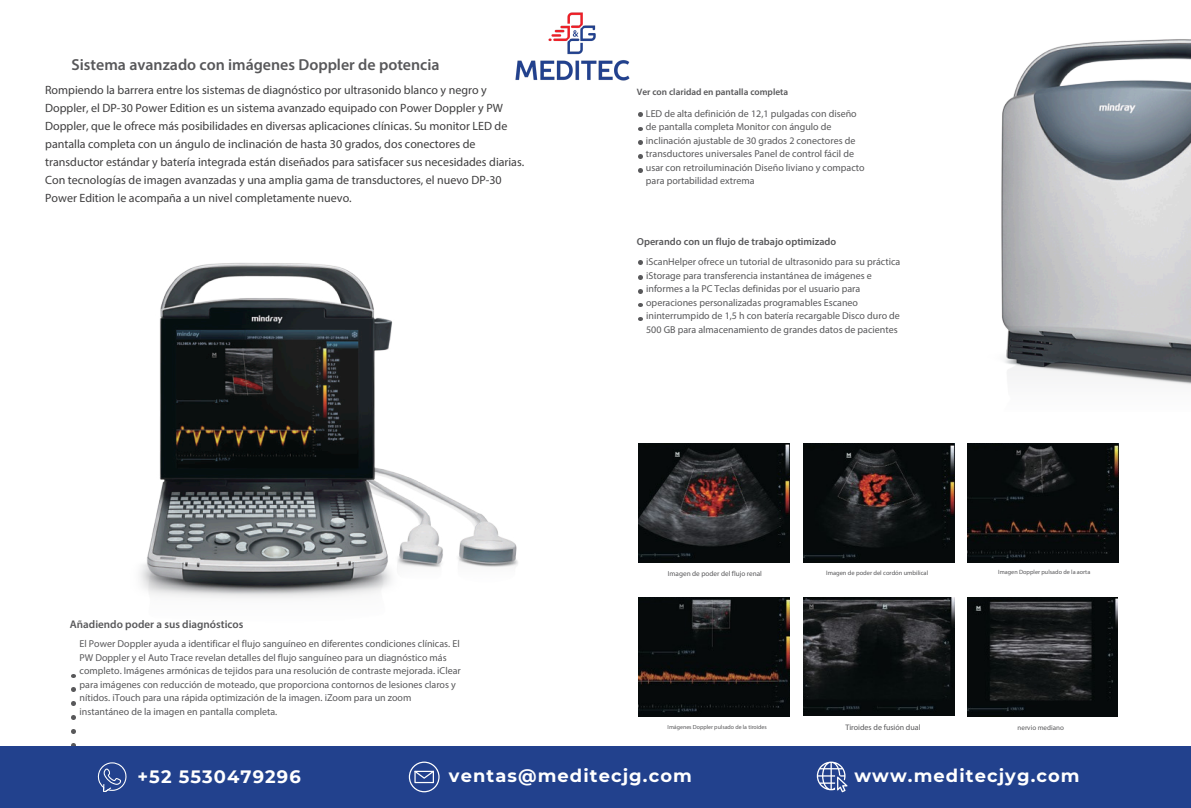
<style>
.page{position:relative;width:1191px;height:808px;background:#fff}
.page>*{position:absolute;margin:0;border:0;box-sizing:border-box;transform-origin:0 0}
.t1{font:700 17.9px "Montserrat";letter-spacing:.06em;color:#fff}
.t2{font:600 15.9px "Myriad Pro";color:#58585a}
.t3{font:12px/18px "Myriad Pro";color:#3f3e3f}
.t4{font:600 11.1px "Myriad Pro";color:#58585a}
.t5{font:600 10.2px "Myriad Pro";color:#58585a}
.t6{font:10px/13.5px "Myriad Pro";color:#58585a}
.t7{font:600 9.3px "Myriad Pro";color:#58585a}
.t8{font:8px "Myriad Pro";color:#58585a}
.t9{font:7.2px "Myriad Pro";color:#58585a}
.t10{font:7px "Myriad Pro";color:#58585a}
.t11{font:6.4px "Myriad Pro";color:#58585a}
.t12{font:6.1px "Myriad Pro";color:#58585a}
.t13{font:5.9px "Myriad Pro";color:#58585a}
</style>
<div class="page">
<svg style="left:71px;top:674px;width:4px;height:4px"></svg>
<svg style="left:71px;top:688px;width:4px;height:3px"></svg>
<svg style="left:71px;top:702px;width:4px;height:3px"></svg>
<svg style="left:71px;top:715px;width:4px;height:4px"></svg>
<svg style="left:71px;top:729px;width:4px;height:4px"></svg>
<svg style="left:638px;top:113px;width:4px;height:3px"></svg>
<svg style="left:638px;top:127px;width:4px;height:4px"></svg>
<svg style="left:638px;top:141px;width:4px;height:4px"></svg>
<svg style="left:638px;top:155px;width:4px;height:3px"></svg>
<svg style="left:638px;top:168px;width:4px;height:4px"></svg>
<svg style="left:638px;top:261px;width:4px;height:3px"></svg>
<svg style="left:638px;top:275px;width:4px;height:4px"></svg>
<svg style="left:638px;top:289px;width:4px;height:4px"></svg>
<svg style="left:638px;top:303px;width:4px;height:4px"></svg>
<svg style="left:638px;top:317px;width:4px;height:4px"></svg>
<img style="left:968px;top:597px;width:150px;height:120px">
<img style="left:638px;top:443px;width:151px;height:119px">
<img style="left:804px;top:443px;width:151px;height:120px">
<img style="left:804px;top:597px;width:151px;height:118px">
<img style="left:639px;top:597px;width:151px;height:120px">
<img style="left:968px;top:443px;width:150px;height:120px">
<img style="left:140px;top:263px;width:378px;height:335px">
<img style="left:1001px;top:39px;width:189px;height:346px">
<div style="left:0;top:746px;width:1191px;height:62px;background:#22418d"></div>
<svg style="left:817px;top:761px;width:31px;height:31px"></svg>
<svg style="left:409px;top:761px;width:31px;height:31px"></svg>
<svg style="left:97px;top:762px;width:30px;height:29px"></svg>
<img style="left:515px;top:12px;width:115px;height:69px">
<p class="t2" style="left:72px;top:58px;width:370px">Sistema avanzado con imágenes Doppler de potencia</p>
<p class="t3" style="left:45px;top:82px;width:481px">Rompiendo la barrera entre los sistemas de diagnóstico por ultrasonido blanco y negro y Doppler, el DP-30 Power Edition es un sistema avanzado equipado con Power Doppler y PW Doppler, que le ofrece más posibilidades en diversas aplicaciones clínicas. Su monitor LED de pantalla completa con un ángulo de inclinación de hasta 30 grados, dos conectores de transductor estándar y batería integrada están diseñados para satisfacer sus necesidades diarias.<br>Con tecnologías de imagen avanzadas y una amplia gama de transductores, el nuevo DP-30<br>Power Edition le acompaña a un nivel completamente nuevo.</p>
<h4 class="t7" style="left:637px;top:88px;width:153px">Ver con claridad en pantalla completa</h4>
<p class="t5" style="left:637px;top:237px;width:201px">Operando con un flujo de trabajo optimizado</p>
<p class="t6" style="left:646px;top:107px;width:220px">LED de alta definición de 12,1 pulgadas con diseño de pantalla completa Monitor con ángulo de inclinación ajustable de 30 grados 2 conectores de transductores universales Panel de control fácil de usar con retroiluminación Diseño liviano y compacto para portabilidad extrema</p>
<h2 class="t4" style="left:70px;top:620px;width:175px">Añadiendo poder a sus diagnósticos</h2>
<h3 class="t6" style="left:80px;top:638px;width:383px">El Power Doppler ayuda a identificar el flujo sanguíneo en diferentes condiciones clínicas. El PW Doppler y el Auto Trace revelan detalles del flujo sanguíneo para un diagnóstico más completo. Imágenes armónicas de tejidos para una resolución de contraste mejorada. iClear para imágenes con reducción de moteado, que proporciona contornos de lesiones claros y nítidos. iTouch para una rápida optimización de la imagen. iZoom para un zoom instantáneo de la imagen en pantalla completa.</h3>
<p class="t6" style="left:646px;top:256px;width:256px">iScanHelper ofrece un tutorial de ultrasonido para su práctica iStorage para transferencia instantánea de imágenes e informes a la PC Teclas definidas por el usuario para operaciones personalizadas programables Escaneo ininterrumpido de 1,5 h con batería recargable Disco duro de 500 GB para almacenamiento de grandes datos de pacientes</p>
<p class="t9" style="left:668px;top:570px;width:96px">Imagen de poder del flujo renal</p>
<p class="t11" style="left:826px;top:570px;width:104px">Imagen de poder del cordón umbilical</p>
<h6 class="t12" style="left:998px;top:569px;width:93px">Imagen Doppler pulsado de la aorta</h6>
<p class="t13" style="left:668px;top:724px;width:101px">Imágenes Doppler pulsado de la tiroides</p>
<h6 class="t8" style="left:845px;top:724px;width:77px">Tiroides de fusión dual</h6>
<h5 class="t10" style="left:1018px;top:725px;width:48px">nervio mediano</h5>
<p class="t1" style="left:138px;top:765px;width:165px">+52 5530479296</p>
<p class="t1" style="left:449px;top:765px;width:244px">ventas@meditecjg.com</p>
<p class="t1" style="left:854px;top:765px;width:227px">www.meditecjyg.com</p>
</div>
